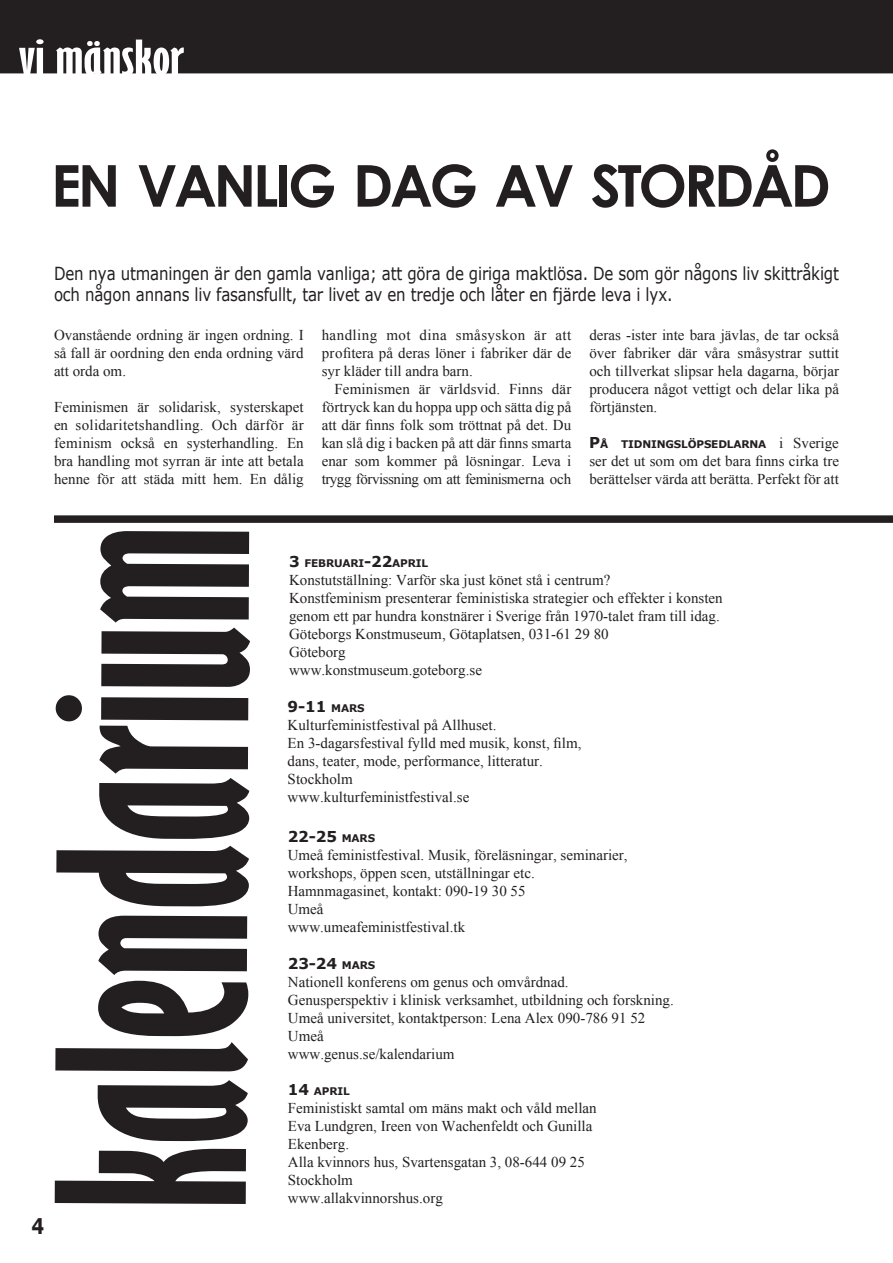
<style>
.page{position:relative;width:893px;height:1263px;background:#fff}
.page>*{position:absolute;margin:0;border:0;box-sizing:border-box;transform-origin:0 0}
.t1{font:700 extra-condensed 240px "Gill Sans";letter-spacing:-.005em;color:#231f20}
.t2{font:700 57.75px "Century Gothic";letter-spacing:-.055em;color:#231f20}
.t3{font:700 extra-condensed 45px "Gill Sans";color:#fff;scale:1.5 1}
.t4{font:700 21.6px "Verdana";color:#231f20;scale:.83 1}
.t5{font:18px/21px "Verdana";letter-spacing:-.01em;color:#231f20;scale:.83 1}
.t6{font:15px/18px "Times New Roman";color:#231f20}
.t7{font:700 15px "Verdana";letter-spacing:-.01em;color:#231f20}
.t8{font:700 10.5px "Verdana";letter-spacing:-.015em;color:#231f20}
.s1{font-size:15px}
.s2{font-family:"Times New Roman";font-weight:400;font-size:15px}
.s3{font-size:10.5px}
</style>
<div class="page">
<div style="left:0;top:0;width:893px;height:73px;background:#231f20"></div>
<div style="left:54px;top:515px;width:839px;height:8px;background:#231f20"></div>
<h3 class="t3" style="left:18px;top:30px;width:112px">vi mänskor</h3>
<h2 class="t2" style="left:51px;top:149px;width:781px">EN VANLIG DAG AV STORDÅD</h2>
<p class="t5" style="left:54px;top:262px;width:947px">Den nya utmaningen är den gamla vanliga; att göra de giriga maktlösa. De som gör någons liv skittråkigt och någon annans liv fasansfullt, tar livet av en tredje och låter en fjärde leva i lyx.</p>
<p class="t6" style="left:54px;top:325px;width:251px;text-align:justify">Ovanstående ordning är ingen ordning. I så fall är oordning den enda ordning värd att orda om.</p>
<p class="t6" style="left:54px;top:397px;width:251px;text-align:justify">Feminismen är solidarisk, systerskapet en solidaritetshandling. Och därför är feminism också en systerhandling. En bra handling mot syrran är inte att betala henne för att städa mitt hem. En dålig</p>
<p class="t6" style="left:322px;top:325px;width:251px;text-align:justify">handling mot dina småsyskon är att profitera på deras löner i fabriker där de syr kläder till andra barn.</p>
<p class="t6" style="left:322px;top:379px;width:251px;text-align:justify;text-indent:13px">Feminismen är världsvid. Finns där förtryck kan du hoppa upp och sätta dig på att där finns folk som tröttnat på det. Du kan slå dig i backen på att där finns smarta enar som kommer på lösningar. Leva i trygg förvissning om att feminismerna och</p>
<p class="t6" style="left:589px;top:325px;width:251px;text-align:justify">deras -ister inte bara jävlas, de tar också över fabriker där våra småsystrar suttit och tillverkat slipsar hela dagarna, börjar producera något vettigt och delar lika på förtjänsten.</p>
<p class="t8" style="left:589px;top:437px;width:251px"><span class="s1">P</span>Å TIDNINGSLÖPSEDLARNA <span class="s2">i Sverige</span></p>
<p class="t6" style="left:589px;top:451px;width:251px">ser det ut som om det bara finns cirka tre berättelser värda att berätta. Perfekt för att</p>
<h3 class="t4" style="left:32px;top:1212px;width:17px">4</h3>
<h1 class="t1" style="left:7px;top:1210px;width:687px;rotate:-90deg">kalendarium</h1>
<p class="t8" style="left:289px;top:557px;width:141px"><span class="s1">3</span> FEBRUARI<span class="s1">-22</span>APRIL</p>
<p class="t6" style="left:289px;top:571px;width:435px">Konstutställning: Varför ska just könet stå i centrum?<br>Konstfeminism presenterar feministiska strategier och effekter i konsten genom ett par hundra konstnärer i Sverige från 1970-talet fram till idag.<br>Göteborgs Konstmuseum, Götaplatsen, 031-61 29 80<br>Göteborg<br>www.konstmuseum.goteborg.se</p>
<p class="t7" style="left:288px;top:697px;width:78px">9-11 <span class="s3">MARS</span></p>
<p class="t6" style="left:288px;top:715px;width:295px">Kulturfeministfestival på Allhuset.<br>En 3-dagarsfestival fylld med musik, konst, film, dans, teater, mode, performance, litteratur.<br>Stockholm<br>www.kulturfeministfestival.se</p>
<p class="t7" style="left:288px;top:827px;width:89px">22-25 <span class="s3">MARS</span></p>
<p class="t6" style="left:288px;top:845px;width:341px">Umeå feministfestival. Musik, föreläsningar, seminarier, workshops, öppen scen, utställningar etc.<br>Hamnmagasinet, kontakt: 090-19 30 55<br>Umeå<br>www.umeafeministfestival.tk</p>
<p class="t7" style="left:288px;top:954px;width:89px">23-24 <span class="s3">MARS</span></p>
<p class="t6" style="left:288px;top:973px;width:387px">Nationell konferens om genus och omvårdnad.<br>Genusperspektiv i klinisk verksamhet, utbildning och forskning.<br>Umeå universitet, kontaktperson: Lena Alex 090-786 91 52<br>Umeå<br>www.genus.se/kalendarium</p>
<p class="t8" style="left:288px;top:1085px;width:63px"><span class="s1">14</span> APRIL</p>
<p class="t6" style="left:288px;top:1099px;width:310px">Feministiskt samtal om mäns makt och våld mellan<br>Eva Lundgren, Ireen von Wachenfeldt och Gunilla<br>Ekenberg.<br>Alla kvinnors hus, Svartensgatan 3, 08-644 09 25<br>Stockholm<br>www.allakvinnorshus.org</p>
</div>
